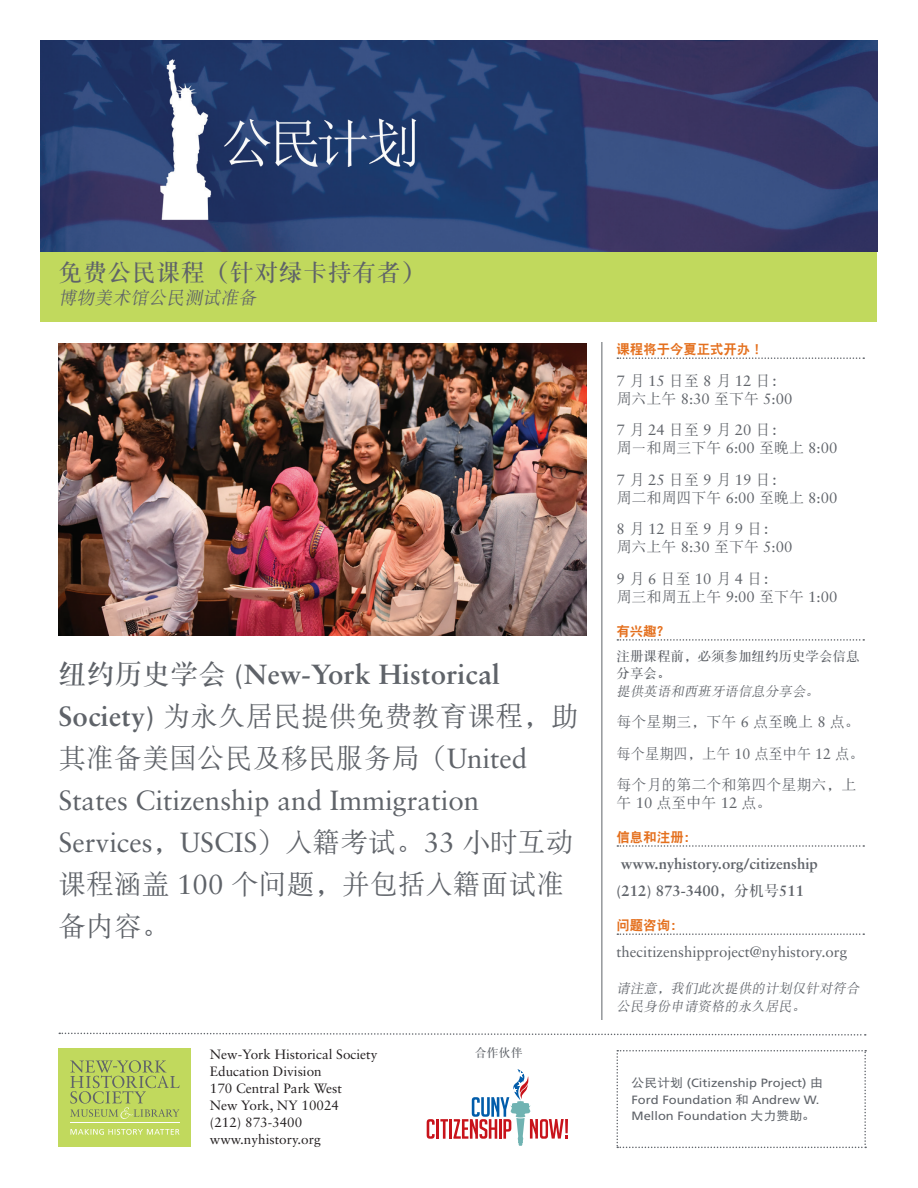
<style>
.page{position:relative;width:918px;height:1188px;background:#fff}
.page>*{position:absolute;margin:0;border:0;box-sizing:border-box;transform-origin:0 0}
.t1{font:27.75px/42px "DFP Song W5";color:#5f6369}
.t2{font:27.75px/42px "Sabon LT Std";color:#5f6369}
.t3{font:700 27.75px "Sabon LT Std";letter-spacing:.01em;color:#5f6369}
.t4{font:24px "DFP Song W7";letter-spacing:.02em;color:#5f6369}
.t5{font:italic 18px "DFP Song W5";color:#5f6369}
.t6{font:15px/31.5px "DFP Song W5";color:#5f6369}
.t7{font:15px/18px "Sabon LT Std";color:#5f6369}
.t8{font:700 15px/27px "Sabon LT Std";color:#5f6369}
.t9{font:13.5px/16.8px "Sabon LT Std";color:#231f20}
.t10{font:italic 13.5px/18px "DFP Song W5";color:#5f6369}
.t11{font:13.5px "DF Hei W9";letter-spacing:-.01em;color:#e4701e}
.t12{font:13.5px/16.2px "DFP Song W7";color:#5f6369}
.t13{font:12px/16.5px "Frutiger LT Std";color:#5f6369;scale:1.08 1}
.t14{font:12px "DFP Song W7";color:#5f6369}
.s1{font-family:"DFP Song W7";font-weight:400}
.s2{font-family:"Sabon LT Std";font-weight:700}
.s3{font-family:"Sabon LT Std"}
.s4{font-family:"DFP Song W5"}
.s5{font-family:"DF Hei W5"}
</style>
<div class="page">
<div style="left:40px;top:250px;width:838px;height:72px;background:#c1d95d"></div>
<svg style="left:59px;top:1032px;width:807px;height:4px"></svg>
<hr style="left:602px;top:342px;width:1px;height:678px;background:#5f6369">
<svg style="left:617px;top:357px;width:247px;height:2px"></svg>
<svg style="left:617px;top:639px;width:247px;height:2px"></svg>
<svg style="left:617px;top:845px;width:247px;height:2px"></svg>
<svg style="left:617px;top:933px;width:247px;height:2px"></svg>
<img style="left:58px;top:344px;width:529px;height:291px">
<img style="left:40px;top:40px;width:837px;height:211px">
<div style="left:58px;top:1049px;width:133px;height:98px;background:#c1d95d"></div>
<svg style="left:70px;top:1129px;width:110px;height:6px"></svg>
<hr style="left:70px;top:1123px;width:109px;height:1px;background:#fff">
<svg style="left:70px;top:1060px;width:110px;height:59px"></svg>
<svg style="left:427px;top:1069px;width:141px;height:77px"></svg>
<svg style="left:616px;top:1050px;width:250px;height:98px"></svg>
<h2 class="t4" style="left:58px;top:260px;width:368px">免费公民课程（针对绿卡持有者）</h2>
<p class="t5" style="left:58px;top:288px;width:203px">博物美术馆公民测试准备</p>
<h1 class="t3" style="left:58px;top:657px;width:443px"><span class="s1">纽约历史学会</span> (New-York Historical</h1>
<h1 class="t1" style="left:58px;top:695px;width:522px"><span class="s2">Society)</span> 为永久居民提供免费教育课程，助其准备美国公民及移民服务局（<span class="s3">United</span></h1>
<h1 class="t2" style="left:58px;top:779px;width:516px">States Citizenship and Immigration<br>Services<span class="s4">，</span>USCIS<span class="s4">）入籍考试。</span>33 <span class="s4">小时互动</span></h1>
<h1 class="t1" style="left:58px;top:863px;width:507px">课程涵盖 <span class="s3">100</span> 个问题，并包括入籍面试准备内容。</h1>
<p class="t9" style="left:210px;top:1046px;width:169px">New-York Historical Society<br>Education Division<br>170 Central Park West<br>New York, NY 10024<br>(212) 873-3400 www.nyhistory.org</p>
<p class="t14" style="left:475px;top:1046px;width:49px">合作伙伴</p>
<p class="t11" style="left:617px;top:343px;width:149px">课程将于今夏正式开办！</p>
<p class="t7" style="left:617px;top:372px;width:177px">7 <span class="s4">月</span> 15 <span class="s4">日至</span> 8 <span class="s4">月</span> 12 <span class="s4">日：周六上午</span> 8:30 <span class="s4">至下午</span> 5:00</p>
<p class="t7" style="left:617px;top:421px;width:171px">7 <span class="s4">月</span> 24 <span class="s4">日至</span> 9 <span class="s4">月</span> 20 <span class="s4">日：</span></p>
<p class="t6" style="left:617px;top:432px;width:222px">周一和周三下午 <span class="s3">6:00</span> 至晚上 <span class="s3">8:00</span></p>
<p class="t7" style="left:617px;top:471px;width:171px">7 <span class="s4">月</span> 25 <span class="s4">日至</span> 9 <span class="s4">月</span> 19 <span class="s4">日：</span></p>
<p class="t6" style="left:617px;top:482px;width:222px">周二和周四下午 <span class="s3">6:00</span> 至晚上 <span class="s3">8:00<br>8</span> 月 <span class="s3">12</span> 日至 <span class="s3">9</span> 月 <span class="s3">9</span> 日：</p>
<p class="t7" style="left:617px;top:538px;width:177px"><span class="s4">周六上午</span> 8:30 <span class="s4">至下午</span> 5:00</p>
<p class="t6" style="left:617px;top:570px;width:222px;line-height:18px"><span class="s3">9</span> 月 <span class="s3">6</span> 日至 <span class="s3">10</span> 月 <span class="s3">4</span> 日：<br>周三和周五上午 <span class="s3">9:00</span> 至下午 <span class="s3">1:00</span></p>
<p class="t11" style="left:617px;top:625px;width:55px">有兴趣？</p>
<p class="t12" style="left:617px;top:648px;width:244px">注册课程前，必须参加纽约历史学会信息分享会。</p>
<p class="t10" style="left:617px;top:682px;width:206px">提供英语和西班牙语信息分享会。</p>
<p class="t6" style="left:617px;top:706px;width:249px">每个星期三，下午 <span class="s3">6</span> 点至晚上 <span class="s3">8</span> 点。每个星期四，上午 <span class="s3">10</span> 点至中午 <span class="s3">12</span> 点。每个月的第二个和第四个星期六，上</p>
<p class="t6" style="left:617px;top:787px;width:157px">午 <span class="s3">10</span> 点至中午 <span class="s3">12</span> 点。</p>
<p class="t11" style="left:617px;top:831px;width:82px">信息和注册：</p>
<p class="t8" style="left:617px;top:850px;width:203px">www.nyhistory.org/citizenship (212) 873-3400<span class="s1">，分机号</span>511</p>
<p class="t11" style="left:617px;top:919px;width:68px">问题咨询：</p>
<p class="t7" style="left:617px;top:943px;width:232px">thecitizenshipproject@nyhistory.org</p>
<p class="t10" style="left:617px;top:980px;width:247px">请注意，我们此次提供的计划仅针对符合公民身份申请资格的永久居民。</p>
<p class="t13" style="left:632px;top:1075px;width:179px"><span class="s5">公民计划</span> (Citizenship Project) <span class="s5">由<br></span>Ford Foundation <span class="s5">和</span> Andrew W.<br>Mellon Foundation <span class="s5">大力赞助。</span></p>
</div>
